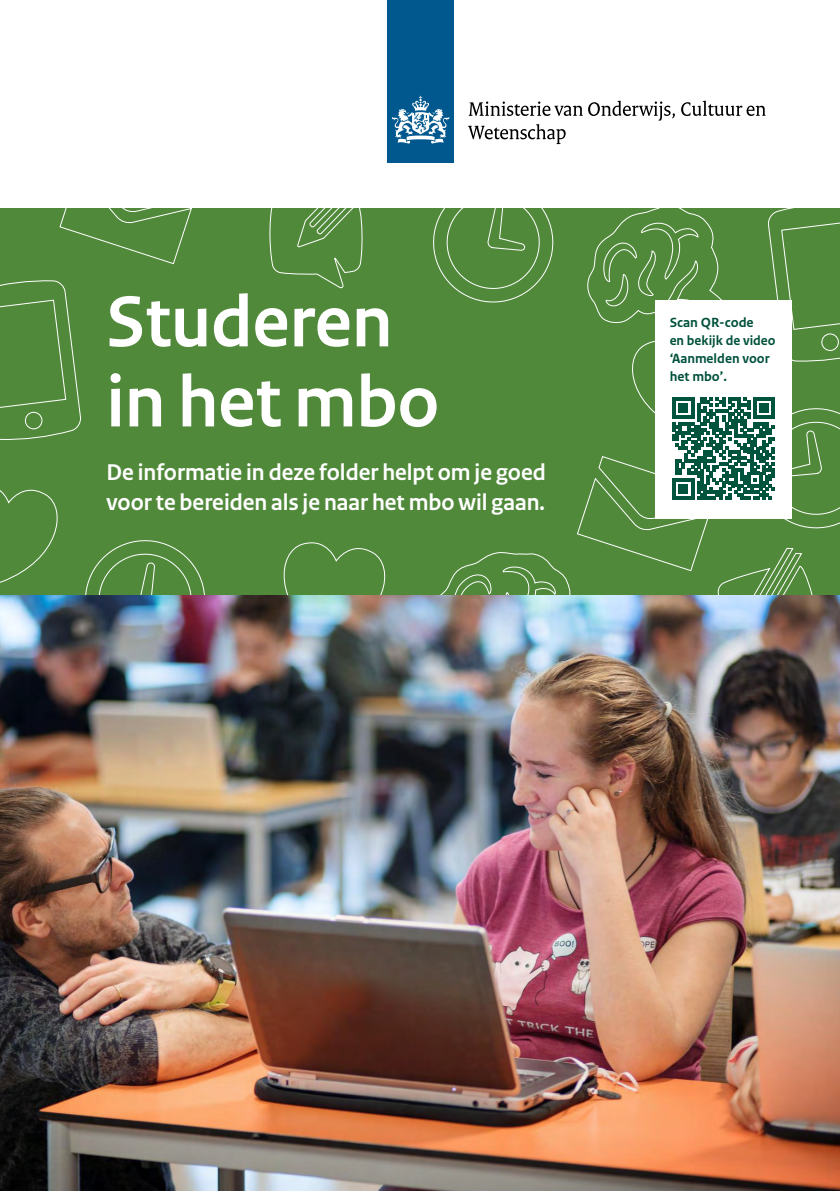
<style>
.page{position:relative;width:840px;height:1191px;background:#fff}
.page>*{position:absolute;margin:0;border:0;box-sizing:border-box;transform-origin:0 0}
.t1{font:700 76px "Rijksoverheid Sans Heading";color:#fff}
.t2{font:700 24px/30px "Rijksoverheid Sans Heading";color:#fff}
.Paragraph_Style_1{font:700 14px/18px "Rijksoverheid Sans Text";color:#00513c}
</style>
<div class="page">
<div style="left:0;top:207px;width:839px;height:453px;background:#51893b"></div>
<svg style="left:269px;top:207px;width:94px;height:82px"></svg>
<svg style="left:283px;top:542px;width:103px;height:53px"></svg>
<svg style="left:0;top:207px;width:210px;height:388px"></svg>
<svg style="left:428px;top:207px;width:411px;height:388px"></svg>
<div style="left:387px;top:0;width:66px;height:162px;background:#00588e"></div>
<svg style="left:391px;top:96px;width:58px;height:48px"></svg>
<svg style="left:681px;top:101px;width:84px;height:15px"></svg>
<svg style="left:467px;top:101px;width:207px;height:43px"></svg>
<img style="left:0;top:595px;width:839px;height:596px">
<p class="t1" style="left:106px;top:279px;width:287px">Studeren</p>
<p class="t1" style="left:106px;top:359px;width:334px">in het mbo</p>
<p class="t2" style="left:106px;top:458px;width:440px">De informatie in deze folder helpt om je goed voor te bereiden als je naar het mbo wil gaan.</p>
<p class="Paragraph_Style_1" style="left:669px;top:314px;width:107px">Scan QR-code<br>en bekijk de video ‘Aanmelden voor het mbo’.</p>
</div>
